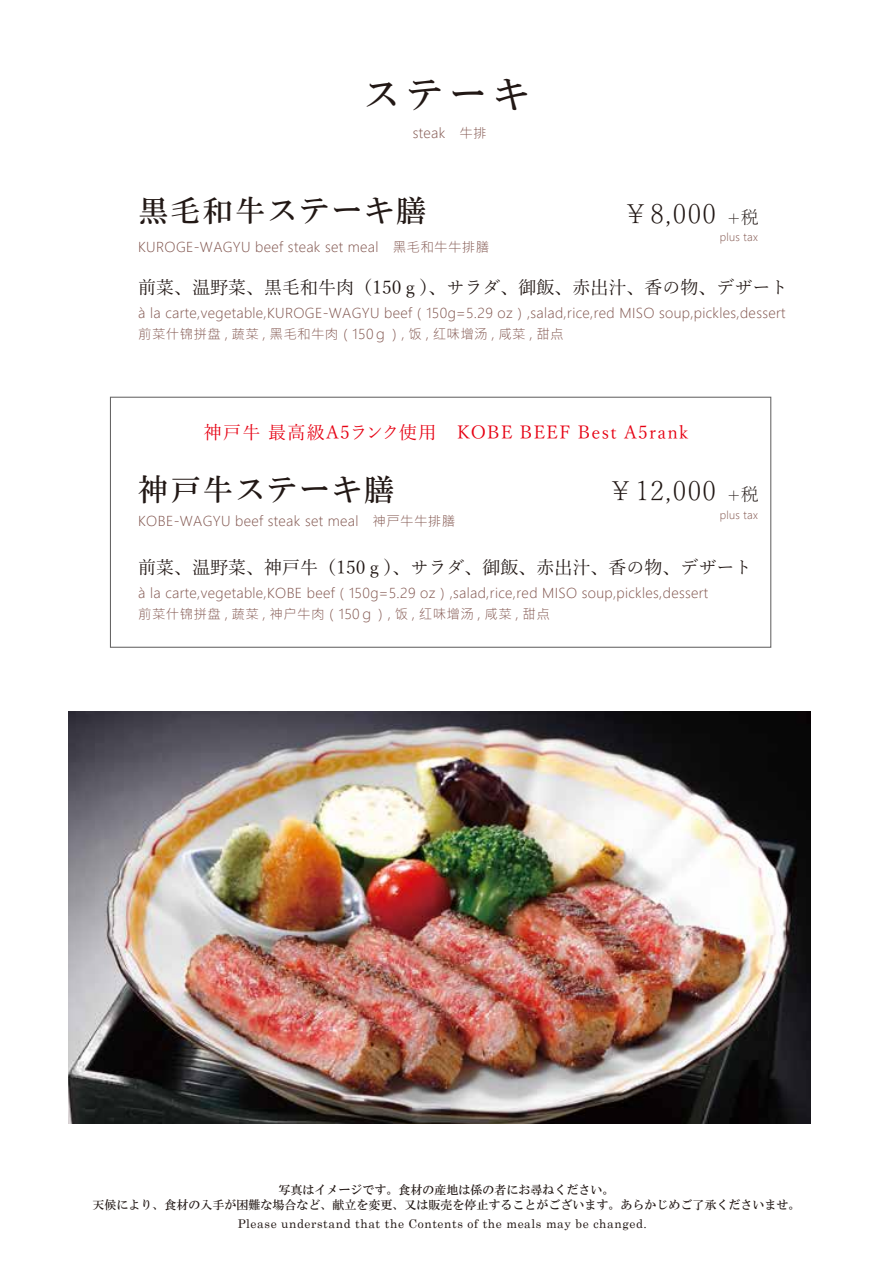
<style>
.page{position:relative;width:893px;height:1263px;background:#fff}
.page>*{position:absolute;margin:0;border:0;box-sizing:border-box;transform-origin:0 0}
.t1{font:36px "HG Mincho B";color:#221815}
.t2{font:30px "HG Mincho B";letter-spacing:.075em;color:#221815}
.t3{font:300 27px "Yu Mincho";letter-spacing:.05em;color:#221815}
.t4{font:18px "Yu Mincho";color:#221815}
.t5{font:18px "Yu Mincho";letter-spacing:.075em;color:#e60012}
.t6{font:13.5px/21px "Microsoft Jheng Hei UI Light";letter-spacing:.025em;color:#80544d}
.t7{font:12px/15px "HG Mincho B";color:#221815;text-align:center}
.t8{font:12px "Century";letter-spacing:.05em;color:#221815}
.t9{font:10.5px "Microsoft Jheng Hei UI Light";letter-spacing:.025em;color:#80544d}
.s1{font-size:18px}
</style>
<div class="page">
<div style="left:110px;top:397px;width:661px;height:251px;border:1px solid #656464"></div>
<img style="left:69px;top:711px;width:741px;height:413px">
<h1 class="t1" style="left:363px;top:76px;width:167px">ステーキ</h1>
<p class="t6" style="left:413px;top:122px;width:75px">steak　牛排</p>
<h2 class="t2" style="left:138px;top:195px;width:289px">黒毛和牛ステーキ膳</h2>
<h3 class="t3" style="left:622px;top:189px;width:138px">￥8,000 <span class="s1">+税</span></h3>
<p class="t6" style="left:138px;top:236px;width:352px">KUROGE-WAGYU beef steak set meal　黑毛和牛牛排膳</p>
<p class="t9" style="left:720px;top:231px;width:39px">plus tax</p>
<h3 class="t4" style="left:138px;top:270px;width:652px">前菜、温野菜、黒毛和牛肉（150ｇ）、サラダ、御飯、赤出汁、香の物、デザート</h3>
<p class="t6" style="left:138px;top:302px;width:649px">à la carte,vegetable,KUROGE-WAGYU beef（150g=5.29 oz）,salad,rice,red MISO soup,pickles,dessert前菜什锦拼盘 , 蔬菜 , 黑毛和牛肉（150ｇ）, 饭 , 红味增汤 , 咸菜 , 甜点</p>
<h3 class="t5" style="left:204px;top:416px;width:486px">神戸牛 最高級A5ランク使用　KOBE BEEF Best A5rank</h3>
<h2 class="t2" style="left:138px;top:474px;width:257px">神戸牛ステーキ膳</h2>
<h3 class="t3" style="left:607px;top:466px;width:153px">￥12,000 <span class="s1">+税</span></h3>
<p class="t6" style="left:138px;top:511px;width:319px">KOBE-WAGYU beef steak set meal　神戸牛牛排膳</p>
<p class="t9" style="left:720px;top:509px;width:39px">plus tax</p>
<h3 class="t4" style="left:138px;top:551px;width:616px">前菜、温野菜、神戸牛（150ｇ）、サラダ、御飯、赤出汁、香の物、デザート</h3>
<p class="t6" style="left:138px;top:583px;width:572px">à la carte,vegetable,KOBE beef（150g=5.29 oz）,salad,rice,red MISO soup,pickles,dessert前菜什锦拼盘 , 蔬菜 , 神户牛肉（150ｇ）, 饭 , 红味增汤 , 咸菜 , 甜点</p>
<p class="t7" style="left:92px;top:1182px;width:709px">写真はイメージです。食材の産地は係の者にお尋ねください。<br>天候により、食材の入手が困難な場合など、献立を変更、又は販売を停止することがございます。あらかじめご了承くださいませ。</p>
<p class="t8" style="left:238px;top:1213px;width:411px">Please understand that the Contents of the meals may be changed.</p>
</div>
